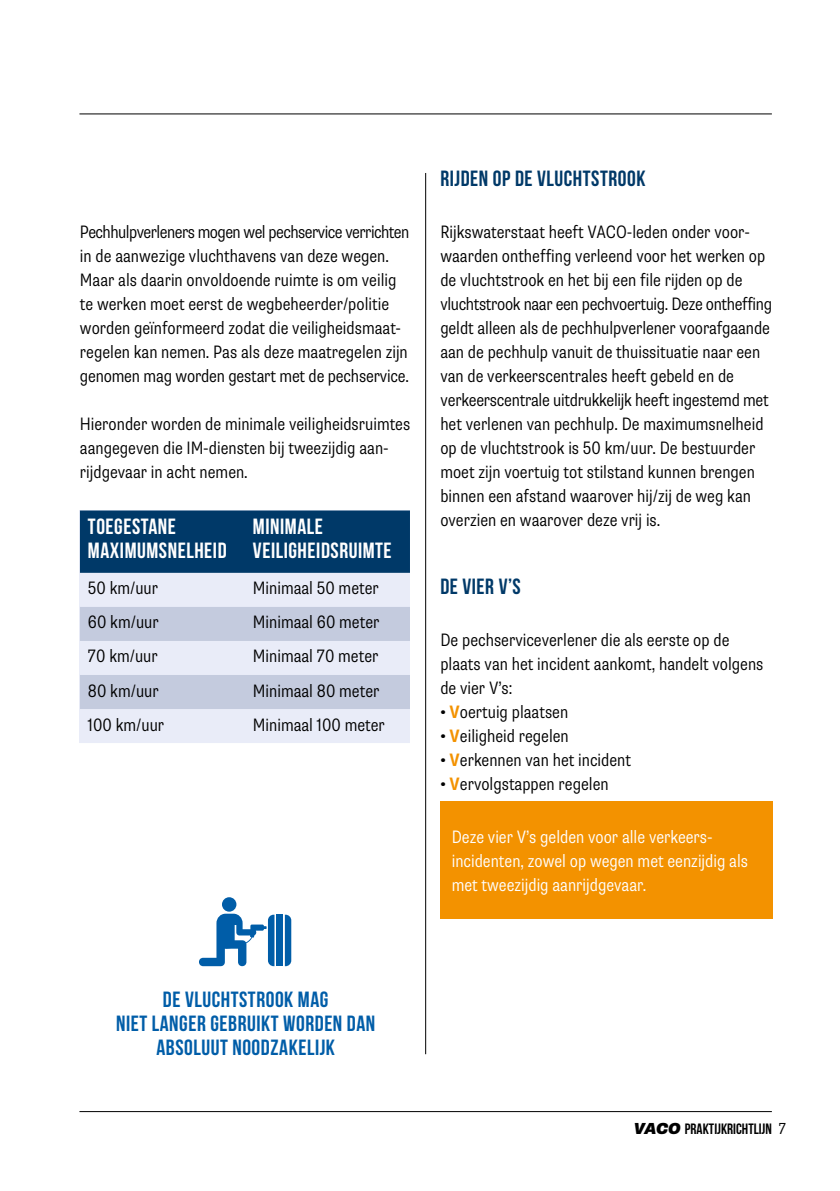
<style>
.page{position:relative;width:840px;height:1191px;background:#fff}
.page>*{position:absolute;margin:0;border:0;box-sizing:border-box;transform-origin:0 0}
.t1{font:700 22px/24px "Bebas Neue";letter-spacing:.025em;color:#005da8;text-align:center}
.t2{font:700 22px/24px "Bebas Neue";letter-spacing:.025em;color:#fff}
.t3{font:700 22px "Bebas Neue";letter-spacing:.025em;color:#003968}
.t4{font:300 condensed 18px/24px "Supria Sans";color:#000}
.t5{font:300 condensed 18px/24px "Supria Sans";color:#fff}
.t6{font:700 15px "Bebas Neue";color:#000}
.s1{font-weight:700;color:#f39200}
.s2{font-family:"Supria Sans";font-weight:900;font-style:italic;font-size:16px}
.s3{font-family:"Supria Sans";font-weight:300;font-stretch:condensed;font-size:16px}
</style>
<div class="page">
<div style="left:440px;top:801px;width:332px;height:118px;background:#f39200"></div>
<div style="left:80px;top:510px;width:330px;height:63px;background:#003968"></div>
<div style="left:80px;top:573px;width:330px;height:170px;background:#e9ecf8"></div>
<svg style="left:80px;top:607px;width:330px;height:102px;background:#d0d5e6"></svg>
<div style="left:222px;top:897px;width:14px;height:14px;background:#005da8;border-radius:50%"></div>
<div style="left:276px;top:914px;width:7px;height:52px;background:#005da8"></div>
<svg style="left:199px;top:913px;width:75px;height:53px"></svg>
<svg style="left:285px;top:914px;width:6px;height:52px"></svg>
<hr style="left:79px;top:1111px;width:692px;height:1px;background:#000">
<hr style="left:79px;top:113px;width:692px;height:1px;background:#000">
<hr style="left:425px;top:173px;width:1px;height:881px;background:#000">
<p class="t4" style="left:80px;top:220px;width:331px">Pechhulpverleners mogen wel pechservice verrichten in de aanwezige vluchthavens van deze wegen.<br>Maar als daarin onvoldoende ruimte is om veilig te werken moet eerst de wegbeheerder/politie worden geïnformeerd zodat die veiligheidsmaat&shy;regelen kan nemen. Pas als deze maatregelen zijn genomen mag worden gestart met de pechservice.</p>
<p class="t4" style="left:80px;top:412px;width:332px">Hieronder worden de minimale veiligheidsruimtes aangegeven die IM-diensten bij tweezijdig aan&shy;rijdgevaar in acht nemen.</p>
<p class="t2" style="left:88px;top:514px;width:140px">TOEGESTANE<br>MAXIMUMSNELHEID</p>
<p class="t2" style="left:253px;top:514px;width:140px">MINIMALE<br>VEILIGHEIDSRUIMTE</p>
<p class="t4" style="left:88px;top:576px;width:72px">50 km/uur</p>
<p class="t4" style="left:253px;top:576px;width:127px">Minimaal 50 meter</p>
<p class="t4" style="left:88px;top:610px;width:72px">60 km/uur</p>
<p class="t4" style="left:253px;top:610px;width:128px">Minimaal 60 meter</p>
<p class="t4" style="left:88px;top:644px;width:71px">70 km/uur</p>
<p class="t4" style="left:253px;top:644px;width:127px">Minimaal 70 meter</p>
<p class="t4" style="left:88px;top:678px;width:72px">80 km/uur</p>
<p class="t4" style="left:253px;top:678px;width:128px">Minimaal 80 meter</p>
<p class="t4" style="left:88px;top:712px;width:78px">100 km/uur</p>
<p class="t4" style="left:253px;top:712px;width:133px">Minimaal 100 meter</p>
<p class="t3" style="left:440px;top:166px;width:206px">RIJDEN OP DE VLUCHTSTROOK</p>
<p class="t4" style="left:440px;top:220px;width:333px">Rijkswaterstaat heeft VACO-leden onder voor&shy;waarden ontheffing verleend voor het werken op de vluchtstrook en het bij een file rijden op de vluchtstrook naar een pechvoertuig. Deze ontheffing geldt alleen als de pechhulpverlener voorafgaande aan de pechhulp vanuit de thuissituatie naar een van de verkeerscentrales heeft gebeld en de verkeerscentrale uitdrukkelijk heeft ingestemd met het verlenen van pechhulp. De maximumsnelheid op de vluchtstrook is 50 km/uur. De bestuurder moet zijn voertuig tot stilstand kunnen brengen binnen een afstand waarover hij/zij de weg kan overzien en waarover deze vrij is.</p>
<p class="t3" style="left:440px;top:574px;width:82px">DE VIER V’S</p>
<p class="t4" style="left:440px;top:628px;width:324px">De pechserviceverlener die als eerste op de plaats van het incident aankomt, handelt volgens de vier V’s:</p>
<p class="t4" style="left:440px;top:700px;width:129px">• <span class="s1">V</span>oertuig plaatsen</p>
<p class="t4" style="left:440px;top:724px;width:130px">• <span class="s1">V</span>eiligheid regelen</p>
<p class="t4" style="left:440px;top:748px;width:192px">• <span class="s1">V</span>erkennen van het incident</p>
<p class="t4" style="left:440px;top:772px;width:170px">• <span class="s1">V</span>ervolgstappen regelen</p>
<p class="t5" style="left:451px;top:825px;width:298px">Deze vier V’s gelden voor alle verkeers&shy;incidenten, zowel op wegen met eenzijdig als met tweezijdig aanrijdgevaar.</p>
<p class="t1" style="left:116px;top:987px;width:261px">DE VLUCHTSTROOK MAG<br>NIET LANGER GEBRUIKT WORDEN DAN<br>ABSOLUUT NOODZAKELIJK</p>
<p class="t6" style="left:633px;top:1120px;width:154px"><span class="s2">VACO</span> PRAKTIJKRICHTLIJN <span class="s3">7</span></p>
</div>
